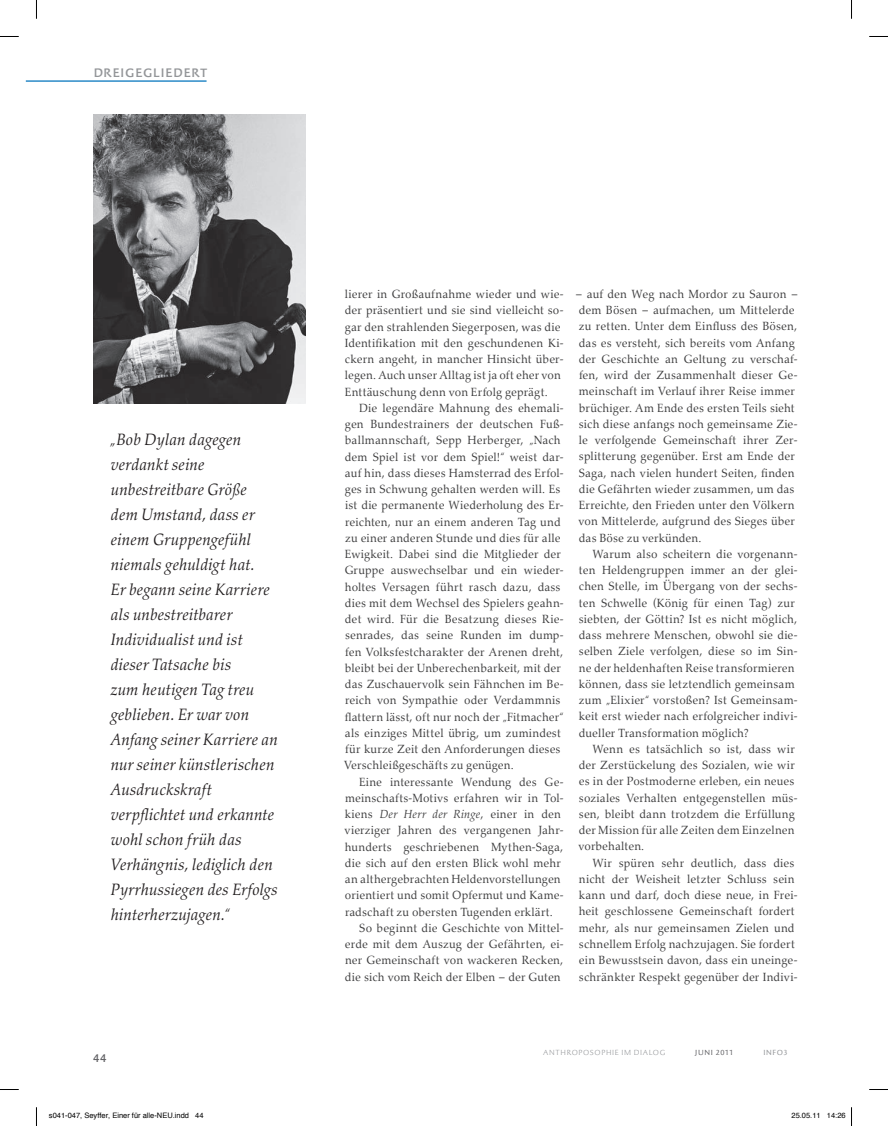
<style>
.page{position:relative;width:888px;height:1126px;background:#fff}
.page>*{position:absolute;margin:0;border:0;box-sizing:border-box;transform-origin:0 0}
.t1{font:italic 16.62px/25px "Palatino Nova";letter-spacing:.005em;color:#231f20;scale:.95 1}
.t2{font:500 12.5px "Palatino Sans Com";letter-spacing:.07em;color:#939598}
.t3{font:11.88px/16.2px "Palatino Nova";letter-spacing:.01em;color:#3e3e3f;scale:.95 1}
.t4{font:500 11.25px "Palatino Sans Com";color:#636366}
.t5{font:7.5px "Helvetica";color:#000}
.t6{font:300 7.5px "Palatino Sans Com";letter-spacing:.085em;color:#939598}
.t7{font:7.5px "Palatino Sans Com";letter-spacing:.09em;color:#636366}
.t8{font:7.5px "Palatino Sans Com";letter-spacing:.095em;color:#939598}
.s1{font-style:italic}
</style>
<div class="page">
<hr style="left:26px;top:80px;width:181px;height:2px;background:#0073bc">
<img style="left:93px;top:115px;width:213px;height:289px">
<svg style="left:0;top:36px;width:19px;height:1px"></svg>
<svg style="left:869px;top:36px;width:19px;height:1px"></svg>
<svg style="left:0;top:1089px;width:19px;height:1px"></svg>
<svg style="left:869px;top:1089px;width:19px;height:1px"></svg>
<svg style="left:36px;top:0;width:1px;height:19px"></svg>
<svg style="left:36px;top:1107px;width:1px;height:18px"></svg>
<svg style="left:851px;top:0;width:1px;height:19px"></svg>
<svg style="left:851px;top:1107px;width:1px;height:18px"></svg>
<p class="t2" style="left:93px;top:65px;width:116px">DREIGEGLIEDERT</p>
<p class="t1" style="left:111px;top:427px;width:177px">„Bob Dylan dagegen verdankt seine unbestreitbare Größe dem Umstand, dass er einem Gruppengefühl niemals gehuldigt hat.<br>Er begann seine Karriere als unbestreitbarer<br>Individualist und ist dieser Tatsache bis<br>zum heutigen Tag treu geblieben. Er war von<br>Anfang seiner Karriere an nur seiner künstlerischen<br>Ausdruckskraft verpflichtet und erkannte wohl schon früh das<br>Verhängnis, lediglich den<br>Pyrrhussiegen des Erfolgs hinterherzujagen.“</p>
<p class="t4" style="left:93px;top:1051px;width:15px">44</p>
<p class="t3" style="left:345px;top:286px;width:232px">lierer in Großaufnahme wieder und wie&shy;der präsentiert und sie sind vielleicht so&shy;gar den strahlenden Siegerposen, was die Identifikation mit den geschundenen Ki&shy;ckern angeht, in mancher Hinsicht über&shy;legen. Auch unser Alltag ist ja oft eher von Enttäuschung denn von Erfolg geprägt.</p>
<p class="t3" style="left:344px;top:400px;width:233px;text-indent:15px">Die legendäre Mahnung des ehemali&shy;gen Bundestrainers der deutschen Fuß&shy;ballmannschaft, Sepp Herberger, „Nach dem Spiel ist vor dem Spiel!“ weist dar&shy;auf hin, dass dieses Hamsterrad des Erfol&shy;ges in Schwung gehalten werden will. Es ist die permanente Wiederholung des Er&shy;reichten, nur an einem anderen Tag und zu einer anderen Stunde und dies für alle Ewigkeit. Dabei sind die Mitglieder der Gruppe auswechselbar und ein wieder&shy;holtes Versagen führt rasch dazu, dass dies mit dem Wechsel des Spielers geahn&shy;det wird. Für die Besatzung dieses Rie&shy;senrades, das seine Runden im dump&shy;fen Volksfestcharakter der Arenen dreht, bleibt bei der Unberechenbarkeit, mit der das Zuschauervolk sein Fähnchen im Be&shy;reich von Sympathie oder Verdammnis flattern lässt, oft nur noch der „Fitmacher“ als einziges Mittel übrig, um zumindest für kurze Zeit den Anforderungen dieses Verschleißgeschäfts zu genügen.</p>
<p class="t3" style="left:359px;top:773px;width:217px">Eine interessante Wendung des Ge-</p>
<p class="t3" style="left:345px;top:790px;width:232px">meinschafts-Motivs erfahren wir in Tol-</p>
<p class="t3" style="left:345px;top:806px;width:229px">kiens <span class="s1">Der Herr der Ringe</span>, einer in den</p>
<p class="t3" style="left:345px;top:822px;width:232px">vierziger Jahren des vergangenen Jahr-</p>
<p class="t3" style="left:345px;top:838px;width:231px">hunderts geschriebenen Mythen-Saga,</p>
<p class="t3" style="left:345px;top:855px;width:229px">die sich auf den ersten Blick wohl mehr</p>
<p class="t3" style="left:345px;top:871px;width:229px">an althergebrachten Heldenvorstellungen</p>
<p class="t3" style="left:345px;top:887px;width:232px">orientiert und somit Opfermut und Kame-</p>
<p class="t3" style="left:345px;top:903px;width:220px">radschaft zu obersten Tugenden erklärt.</p>
<p class="t3" style="left:359px;top:920px;width:217px">So beginnt die Geschichte von Mittel-</p>
<p class="t3" style="left:345px;top:936px;width:232px">erde mit dem Auszug der Gefährten, ei-</p>
<p class="t3" style="left:345px;top:952px;width:231px">ner Gemeinschaft von wackeren Recken,</p>
<p class="t3" style="left:345px;top:968px;width:229px">die sich vom Reich der Elben – der Guten</p>
<p class="t3" style="left:575px;top:286px;width:236px">– auf den Weg nach Mordor zu Sauron – dem Bösen – aufmachen, um Mittelerde zu retten. Unter dem Einfluss des Bösen, das es versteht, sich bereits vom Anfang der Geschichte an Geltung zu verschaf&shy;fen, wird der Zusammenhalt dieser Ge&shy;meinschaft im Verlauf ihrer Reise immer brüchiger. Am Ende des ersten Teils sieht sich diese anfangs noch gemeinsame Zie&shy;le verfolgende Gemeinschaft ihrer Zer&shy;splitterung gegenüber. Erst am Ende der Saga, nach vielen hundert Seiten, finden die Gefährten wieder zusammen, um das Erreichte, den Frieden unter den Völkern von Mittelerde, aufgrund des Sieges über das Böse zu verkünden.</p>
<p class="t3" style="left:579px;top:546px;width:232px;text-indent:14px">Warum also scheitern die vorgenann&shy;ten Heldengruppen immer an der glei&shy;chen Stelle, im Übergang von der sechs&shy;ten Schwelle (König für einen Tag) zur siebten, der Göttin? Ist es nicht möglich, dass mehrere Menschen, obwohl sie die&shy;selben Ziele verfolgen, diese so im Sin&shy;ne der heldenhaften Reise transformieren können, dass sie letztendlich gemeinsam zum „Elixier“ vorstoßen? Ist Gemeinsam&shy;keit erst wieder nach erfolgreicher indivi&shy;dueller Transformation möglich?</p>
<p class="t3" style="left:578px;top:741px;width:232px;text-indent:14px">Wenn es tatsächlich so ist, dass wir der Zerstückelung des Sozialen, wie wir es in der Postmoderne erleben, ein neues soziales Verhalten entgegenstellen müs&shy;sen, bleibt dann trotzdem die Erfüllung der Mission für alle Zeiten dem Einzelnen vorbehalten.</p>
<p class="t3" style="left:579px;top:854px;width:232px;text-indent:14px">Wir spüren sehr deutlich, dass dies nicht der Weisheit letzter Schluss sein kann und darf, doch diese neue, in Frei&shy;heit geschlossene Gemeinschaft fordert mehr, als nur gemeinsamen Zielen und schnellem Erfolg nachzujagen. Sie fordert ein Bewusstsein davon, dass ein uneinge&shy;schränkter Respekt gegenüber der Indivi-</p>
<p class="t6" style="left:543px;top:1047px;width:123px">ANTHROPOSOPHIE IM DIALOG</p>
<p class="t7" style="left:695px;top:1047px;width:40px">JUNI 2011</p>
<p class="t8" style="left:763px;top:1047px;width:26px">INFO3</p>
<p class="t5" style="left:49px;top:1109px;width:156px">s041-047, Seyffer, Einer für alle-NEU.indd 44</p>
<p class="t5" style="left:791px;top:1109px;width:56px">25.05.11 14:26</p>
</div>
